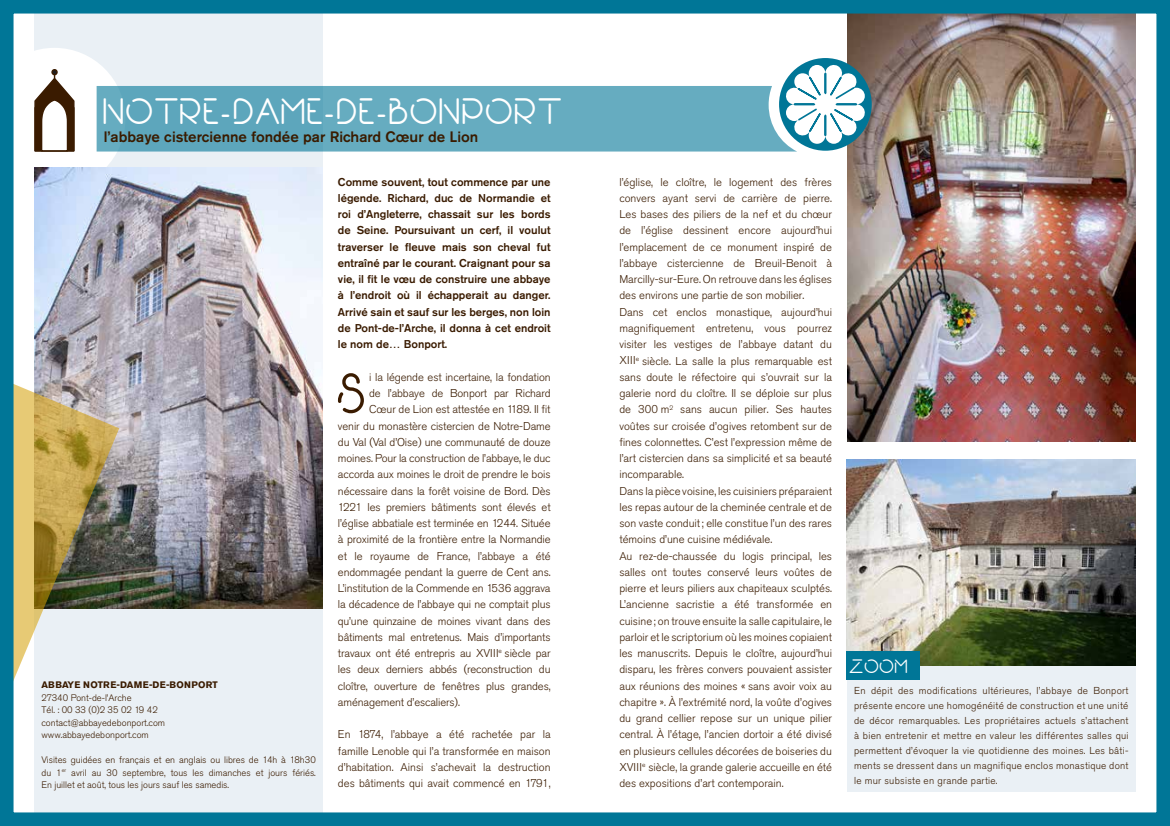
<style>
.page{position:relative;width:1170px;height:826px;background:#fff}
.page>*{position:absolute;margin:0;border:0;box-sizing:border-box;transform-origin:0 0}
.t1{font:700 59px "Break";color:#3a1b00}
.t2{font:700 37.5px "Break";color:#fff}
.t3{font:700 19.88px "Break";color:#fff}
.t4{font:500 15px "Akzidenz Grotesk Std";color:#3a1b00}
.t5{font:300 11.25px/16.2px "Akzidenz Grotesk Std";color:#3a1b00;text-align:justify}
.t6{font:500 11.25px/16.2px "Akzidenz Grotesk Std";color:#3a1b00;text-align:justify}
.t7{font:300 10px/15px "Akzidenz Grotesk Std";letter-spacing:.025em;color:#3a1b00;text-align:justify}
.t8{font:300 9.38px/12.5px "Akzidenz Grotesk Std";color:#3a1b00}
.t9{font:700 9.38px "Akzidenz Grotesk Std";letter-spacing:.015em;color:#3a1b00}
</style>
<div class="page">
<img style="left:0;top:0;width:1169px;height:826px">
<h2 class="t2" style="left:104px;top:98px;width:461px">NOTRE-DAME-DE-BONPORT</h2>
<h3 class="t4" style="left:104px;top:127px;width:376px">l’abbaye cistercienne fondée par Richard Cœur de Lion</h3>
<p class="t9" style="left:41px;top:679px;width:178px">ABBAYE NOTRE-DAME-DE-BONPORT</p>
<p class="t8" style="left:41px;top:691px;width:125px">27340 Pont-de-l’Arche<br>Tél. : 00 33 (0)2 35 02 19 42 contact@abbayedebonport.com www.abbayedebonport.com</p>
<p class="t8" style="left:41px;top:753px;width:276px;text-align:justify">Visites guidées en français et en anglais ou libres de 14h à 18h30 du 1<sup>er</sup> avril au 30 septembre, tous les dimanches et jours fériés.<br>En juillet et août, tous les jours sauf les samedis.</p>
<p class="t6" style="left:338px;top:173px;width:214px">Comme souvent, tout commence par une légende. Richard, duc de Normandie et roi d’Angleterre, chassait sur les bords de Seine. Poursuivant un cerf, il voulut traverser le fleuve mais son cheval fut entraîné par le courant. Craignant pour sa vie, il fit le vœu de construire une abbaye à l’endroit où il échapperait au danger.<br>Arrivé sain et sauf sur les berges, non loin de Pont-de-l’Arche, il donna à cet endroit le nom de… Bonport.</p>
<h1 class="t1" style="left:338px;top:372px;width:33px">S</h1>
<p class="t5" style="left:369px;top:369px;width:183px">i la légende est incertaine, la fondation</p>
<p class="t5" style="left:369px;top:385px;width:183px">de l’abbaye de Bonport par Richard</p>
<p class="t5" style="left:369px;top:401px;width:183px">Cœur de Lion est attestée en 1189. Il fit</p>
<p class="t5" style="left:338px;top:418px;width:214px">venir du monastère cistercien de Notre-Dame</p>
<p class="t5" style="left:338px;top:434px;width:214px">du Val (Val d’Oise) une communauté de douze</p>
<p class="t5" style="left:338px;top:450px;width:214px">moines. Pour la construction de l’abbaye, le duc</p>
<p class="t5" style="left:338px;top:466px;width:214px">accorda aux moines le droit de prendre le bois</p>
<p class="t5" style="left:338px;top:483px;width:214px">nécessaire dans la forêt voisine de Bord. Dès</p>
<p class="t5" style="left:338px;top:499px;width:214px">1221 les premiers bâtiments sont élevés et</p>
<p class="t5" style="left:338px;top:515px;width:214px">l’église abbatiale est terminée en 1244. Située</p>
<p class="t5" style="left:338px;top:531px;width:214px">à proximité de la frontière entre la Normandie</p>
<p class="t5" style="left:338px;top:548px;width:214px">et le royaume de France, l’abbaye a été</p>
<p class="t5" style="left:338px;top:564px;width:214px">endommagée pendant la guerre de Cent ans.</p>
<p class="t5" style="left:338px;top:580px;width:214px">L’institution de la Commende en 1536 aggrava</p>
<p class="t5" style="left:338px;top:596px;width:214px">la décadence de l’abbaye qui ne comptait plus</p>
<p class="t5" style="left:338px;top:612px;width:214px">qu’une quinzaine de moines vivant dans des</p>
<p class="t5" style="left:338px;top:629px;width:214px">bâtiments mal entretenus. Mais d’importants</p>
<p class="t5" style="left:338px;top:645px;width:214px">travaux ont été entrepris au XVIII<sup>e</sup> siècle par</p>
<p class="t5" style="left:338px;top:661px;width:214px">les deux derniers abbés (reconstruction du</p>
<p class="t5" style="left:338px;top:678px;width:214px">cloître, ouverture de fenêtres plus grandes,</p>
<p class="t5" style="left:338px;top:694px;width:123px">aménagement d’escaliers).</p>
<p class="t5" style="left:338px;top:726px;width:214px">En 1874, l’abbaye a été rachetée par la famille Lenoble qui l’a transformée en maison d’habitation. Ainsi s’achevait la destruction des bâtiments qui avait commencé en 1791,</p>
<p class="t5" style="left:619px;top:174px;width:214px;text-align:left">l’église, le cloître, le logement des frères convers ayant servi de carrière de pierre.<br>Les bases des piliers de la nef et du chœur de l’église dessinent encore aujourd’hui l’emplacement de ce monument inspiré de l’abbaye cistercienne de Breuil-Benoit à Marcilly-sur-Eure. On retrouve dans les églises des environs une partie de son mobilier.<br>Dans cet enclos monastique, aujourd’hui magnifiquement entretenu, vous pourrez visiter les vestiges de l’abbaye datant du XIII<sup>e</sup> siècle. La salle la plus remarquable est sans doute le réfectoire qui s’ouvrait sur la galerie nord du cloître. Il se déploie sur plus de 300 m<sup>2</sup> sans aucun pilier. Ses hautes voûtes sur croisée d’ogives retombent sur de fines colonnettes. C’est l’expression même de l’art cistercien dans sa simplicité et sa beauté incomparable.<br>Dans la pièce voisine, les cuisiniers préparaient les repas autour de la cheminée centrale et de son vaste conduit; elle constitue l’un des rares témoins d’une cuisine médiévale.<br>Au rez-de-chaussée du logis principal, les salles ont toutes conservé leurs voûtes de pierre et leurs piliers aux chapiteaux sculptés.<br>L’ancienne sacristie a été transformée en cuisine; on trouve ensuite la salle capitulaire, le parloir et le scriptorium où les moines copiaient les manuscrits. Depuis le cloître, aujourd’hui disparu, les frères convers pouvaient assister aux réunions des moines « sans avoir voix au chapitre ». À l’extrémité nord, la voûte d’ogives du grand cellier repose sur un unique pilier central. À l’étage, l’ancien dortoir a été divisé en plusieurs cellules décorées de boiseries du XVIII<sup>e</sup> siècle, la grande galerie accueille en été des expositions d’art contemporain.</p>
<h3 class="t3" style="left:849px;top:659px;width:61px">ZOOM</h3>
<p class="t7" style="left:854px;top:683px;width:276px">En dépit des modifications ultérieures, l’abbaye de Bonport présente encore une homogénéité de construction et une unité de décor remarquables. Les propriétaires actuels s’attachent à bien entretenir et mettre en valeur les différentes salles qui permettent d’évoquer la vie quotidienne des moines. Les bâti&shy;ments se dressent dans un magnifique enclos monastique dont le mur subsiste en grande partie.</p>
</div>
